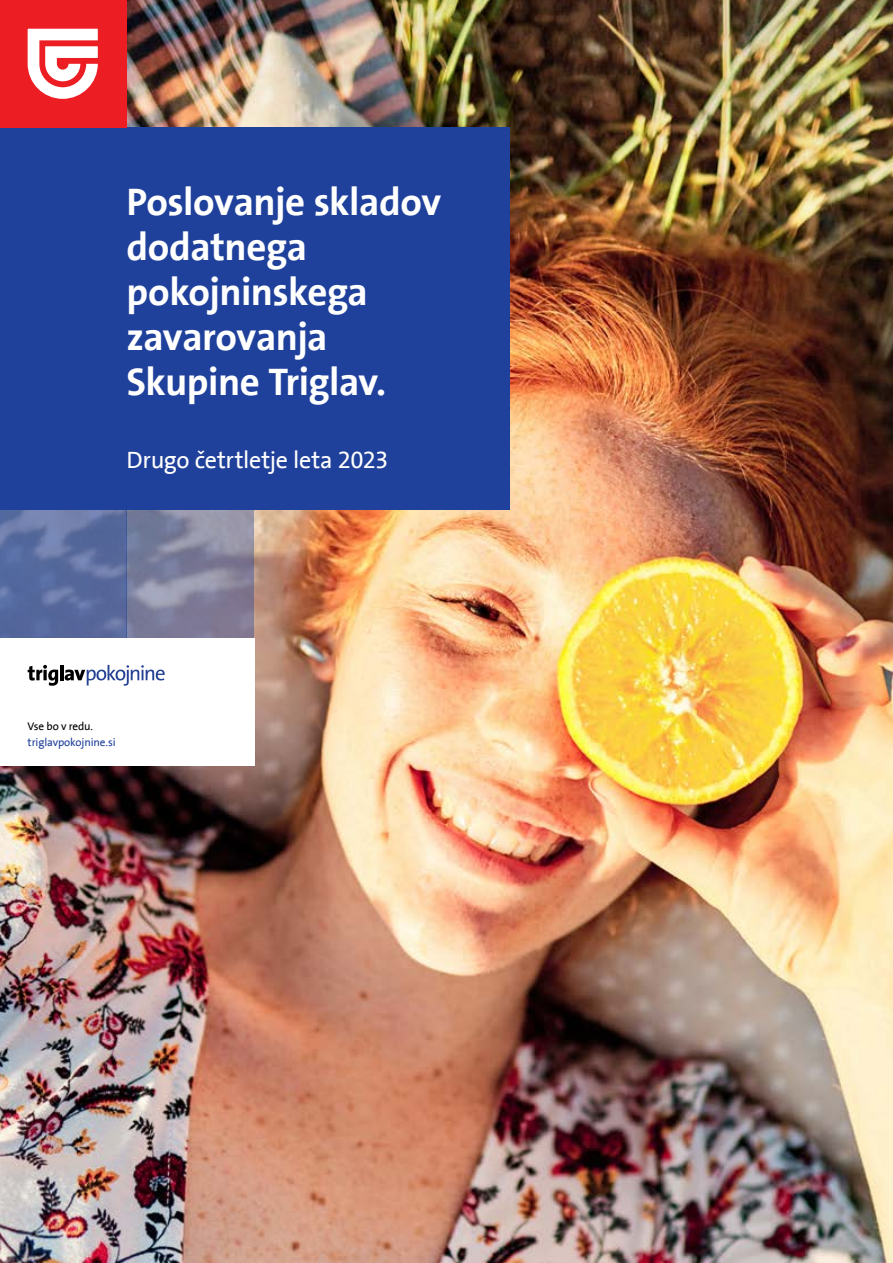
<style>
.page{position:relative;width:893px;height:1263px;background:#fff}
.page>*{position:absolute;margin:0;border:0;box-sizing:border-box;transform-origin:0 0}
.t1{font:700 39px/45px "Triglav The Sans";letter-spacing:-.015em;color:#fff}
.t2{font:24px "Triglav The Sans";letter-spacing:-.015em;color:#fff}
.t3{font:11.25px "Triglav The Sans";letter-spacing:-.01em;color:#20419b}
.t4{font:11.25px "Triglav The Sans";letter-spacing:-.01em;color:#000}
</style>
<div class="page">
<img style="left:0;top:340px;width:893px;height:923px">
<img style="left:126px;top:0;width:767px;height:340px">
<div style="left:0;top:128px;width:509px;height:382px;background:#20419b"></div>
<div style="left:0;top:638px;width:254px;height:127px;background:#fff"></div>
<svg style="left:28px;top:665px;width:30px;height:21px"></svg>
<hr style="left:60px;top:665px;width:3px;height:15px;background:#000">
<svg style="left:65px;top:665px;width:100px;height:21px"></svg>
<div style="left:0;top:0;width:126px;height:128px;background:#ed1d24"></div>
<svg style="left:28px;top:29px;width:70px;height:70px"></svg>
<div style="left:0;top:96px;width:31px;height:32px;background:#ed1d24"></div>
<svg style="left:0;top:510px;width:126px;height:128px;background:#5c6ea0"></svg>
<svg style="left:126px;top:510px;width:128px;height:128px;background:#82829d"></svg>
<p class="t1" style="left:126px;top:179px;width:316px">Poslovanje skladov dodatnega pokojninskega zavarovanja<br>Skupine Triglav.</p>
<p class="t2" style="left:126px;top:447px;width:263px">Drugo četrtletje leta 2023</p>
<p class="t4" style="left:28px;top:720px;width:67px">Vse bo v redu.</p>
<p class="t3" style="left:28px;top:736px;width:90px">triglavpokojnine.si</p>
</div>
